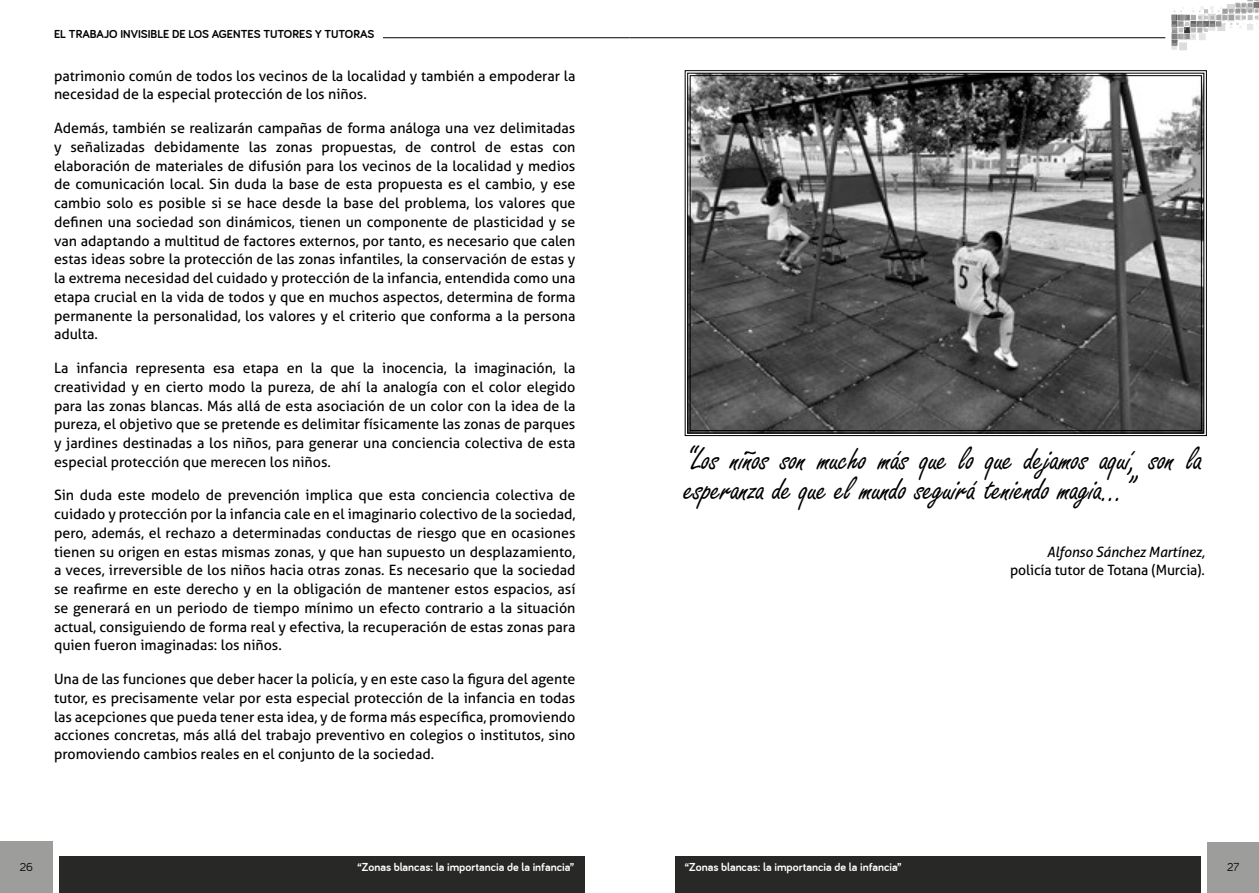
<style>
.page{position:relative;width:1259px;height:893px;background:#fff}
.page>*{position:absolute;margin:0;border:0;box-sizing:border-box;transform-origin:0 0}
.t1{font:36px/30px "Freestyle Script";letter-spacing:-.01em;color:#000}
.t2{font:14.25px/18.8px "Aller";color:#000;text-align:justify}
.t3{font:italic 14.25px "Aller";letter-spacing:-.01em;color:#000}
.t4{font:700 12px "Bariol";color:#fff}
.t5{font:700 12px "Bariol";color:#000}
.t6{font:12px "Bariol";color:#000}
</style>
<div class="page">
<div style="left:1207px;top:843px;width:52px;height:50px;background:#9d9d9c"></div>
<div style="left:60px;top:856px;width:525px;height:37px;background:#282827"></div>
<div style="left:675px;top:856px;width:526px;height:37px;background:#282827"></div>
<div style="left:0;top:842px;width:53px;height:51px;background:#9d9d9c"></div>
<svg style="left:1171px;top:0;width:88px;height:50px"></svg>
<div style="left:1179px;top:42px;width:8px;height:8px;background:#dcdcdc"></div>
<hr style="left:383px;top:37px;width:246px;height:1px;background:#000">
<hr style="left:629px;top:37px;width:536px;height:1px;background:#000">
<svg style="left:684px;top:70px;width:523px;height:367px;background:#666"></svg>
<p class="t5" style="left:54px;top:27px;width:322px">EL TRABAJO INVISIBLE DE LOS AGENTES TUTORES Y TUTORAS</p>
<p class="t2" style="left:54px;top:66px;width:523px">patrimonio común de todos los vecinos de la localidad y también a empoderar la necesidad de la especial protección de los niños.</p>
<p class="t2" style="left:54px;top:119px;width:523px">Además, también se realizarán campañas de forma análoga una vez delimitadas y señalizadas debidamente las zonas propuestas, de control de estas con elaboración de materiales de difusión para los vecinos de la localidad y medios de comunicación local. Sin duda la base de esta propuesta es el cambio, y ese cambio solo es posible si se hace desde la base del problema, los valores que definen una sociedad son dinámicos, tienen un componente de plasticidad y se van adaptando a multitud de factores externos, por tanto, es necesario que calen estas ideas sobre la protección de las zonas infantiles, la conservación de estas y la extrema necesidad del cuidado y protección de la infancia, entendida como una etapa crucial en la vida de todos y que en muchos aspectos, determina de forma permanente la personalidad, los valores y el criterio que conforma a la persona adulta.</p>
<p class="t2" style="left:54px;top:358px;width:523px">La infancia representa esa etapa en la que la inocencia, la imaginación, la creatividad y en cierto modo la pureza, de ahí la analogía con el color elegido para las zonas blancas. Más allá de esta asociación de un color con la idea de la pureza, el objetivo que se pretende es delimitar físicamente las zonas de parques y jardines destinadas a los niños, para generar una conciencia colectiva de esta especial protección que merecen los niños.</p>
<p class="t2" style="left:54px;top:486px;width:523px">Sin duda este modelo de prevención implica que esta conciencia colectiva de cuidado y protección por la infancia cale en el imaginario colectivo de la sociedad, pero, además, el rechazo a determinadas conductas de riesgo que en ocasiones tienen su origen en estas mismas zonas, y que han supuesto un desplazamiento, a veces, irreversible de los niños hacia otras zonas. Es necesario que la sociedad se reafirme en este derecho y en la obligación de mantener estos espacios, así se generará en un periodo de tiempo mínimo un efecto contrario a la situación actual, consiguiendo de forma real y efectiva, la recuperación de estas zonas para quien fueron imaginadas: los niños.</p>
<p class="t2" style="left:54px;top:670px;width:523px">Una de las funciones que deber hacer la policía, y en este caso la figura del agente tutor, es precisamente velar por esta especial protección de la infancia en todas las acepciones que pueda tener esta idea, y de forma más específica, promoviendo acciones concretas, más allá del trabajo preventivo en colegios o institutos, sino promoviendo cambios reales en el conjunto de la sociedad.</p>
<h1 class="t1" style="left:685px;top:445px;width:520px">“Los niños son mucho más que lo que dejamos aquí, son la esperanza de que el mundo seguirá teniendo magia...”</h1>
<p class="t3" style="left:1047px;top:543px;width:159px">Alfonso Sánchez Martínez,</p>
<p class="t2" style="left:1010px;top:560px;width:196px">policía tutor de Totana (Murcia).</p>
<p class="t4" style="left:357px;top:860px;width:218px">“Zonas blancas: la importancia de la infancia”</p>
<p class="t4" style="left:685px;top:860px;width:218px">“Zonas blancas: la importancia de la infancia”</p>
<p class="t6" style="left:20px;top:860px;width:15px">26</p>
<p class="t6" style="left:1227px;top:860px;width:14px">27</p>
</div>
